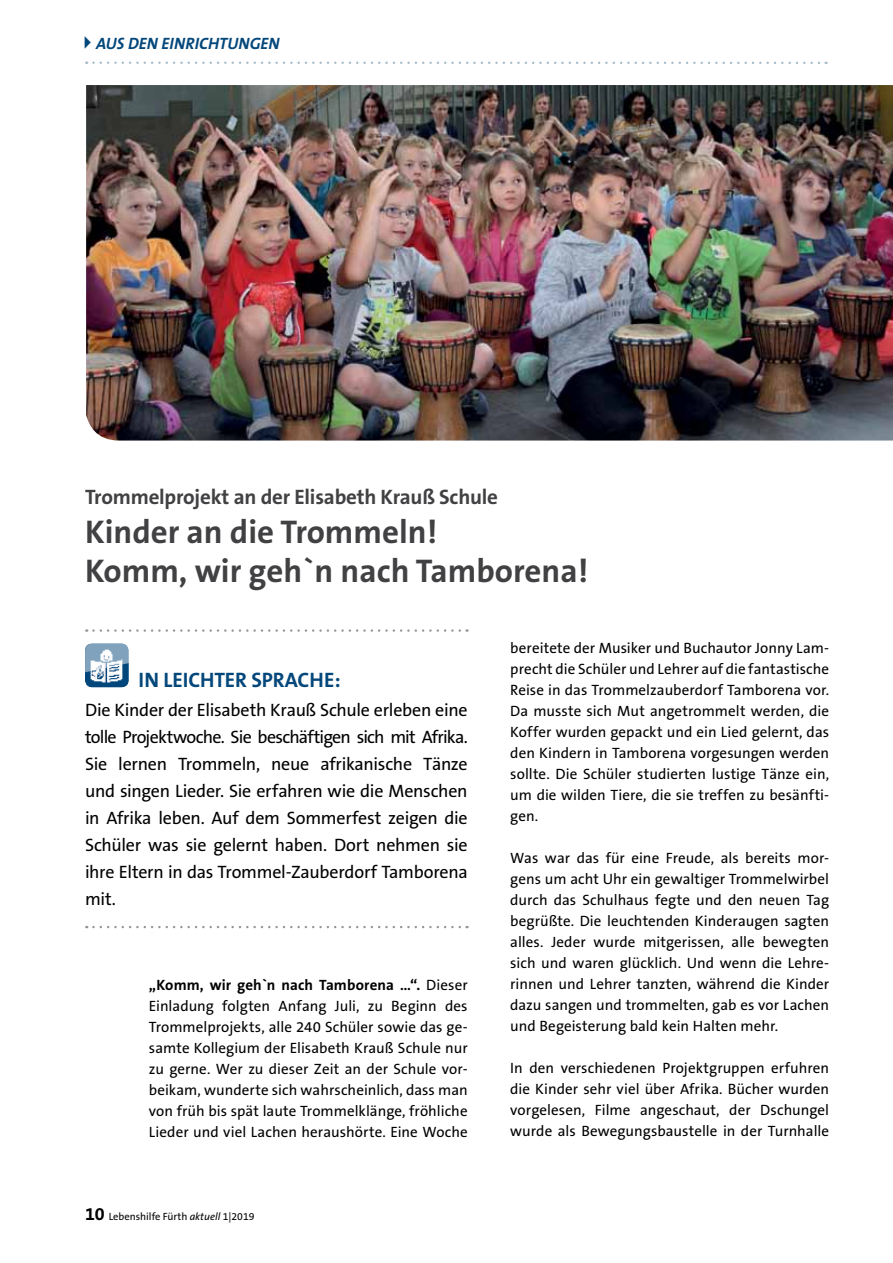
<style>
.page{position:relative;width:893px;height:1263px;background:#fff}
.page>*{position:absolute;margin:0;border:0;box-sizing:border-box;transform-origin:0 0}
.t1{font:700 33px/39px "The Sans B7";color:#414042}
.t2{font:700 21px "The Sans B7";letter-spacing:-.01em;color:#414042}
.t3{font:700 21px "The Sans B7";letter-spacing:-.005em;color:#03477b}
.t4{font:18px/27px "The Sans B5 Plain";letter-spacing:-.015em;color:#000;text-align:justify}
.t5{font:italic 700 16.5px "The Sans B7";color:#03477b}
.t6{font:15px/21px "The Sans B5 Plain";letter-spacing:.005em;color:#000;text-align:justify}
.t7{font:700 15px "The Sans B7";letter-spacing:.01em;color:#000}
.t8{font:10.5px "The Sans B5 Plain";color:#000}
.s1{font-family:"Lucida Grande";font-weight:400;font-style:normal;font-size:21px}
.s2{font-family:"The Sans B5 Plain";font-weight:400}
.s3{font-family:"The Sans B7";font-weight:700;font-size:18px}
.s4{font-style:italic}
</style>
<div class="page">
<img style="left:86px;top:85px;width:807px;height:356px">
<svg style="left:93px;top:62px;width:734px;height:2px"></svg>
<svg style="left:93px;top:629px;width:375px;height:3px"></svg>
<svg style="left:85px;top:643px;width:44px;height:44px"></svg>
<svg style="left:93px;top:926px;width:375px;height:2px"></svg>
<p class="t5" style="left:81px;top:34px;width:200px"><span class="s1">▸</span> AUS DEN EINRICHTUNGEN</p>
<h2 class="t2" style="left:85px;top:485px;width:414px">Trommelprojekt an der Elisabeth Krauß Schule</h2>
<h1 class="t1" style="left:85px;top:513px;width:505px">Kinder an die Trommeln!<br>Komm, wir geh`n nach Tamborena!</h1>
<h2 class="t3" style="left:139px;top:669px;width:203px">IN LEICHTER SPRACHE:</h2>
<p class="t4" style="left:85px;top:697px;width:384px">Die Kinder der Elisabeth Krauß Schule erleben eine tolle Projektwoche. Sie beschäftigen sich mit Afrika.<br>Sie lernen Trommeln, neue afrikanische Tänze und singen Lieder. Sie erfahren wie die Menschen in Afrika leben. Auf dem Sommerfest zeigen die Schüler was sie gelernt haben. Dort nehmen sie ihre Eltern in das Trommel-Zauberdorf Tamborena mit.</p>
<p class="t7" style="left:149px;top:977px;width:320px">„Komm, wir geh`n nach Tamborena …“. <span class="s2">Dieser</span></p>
<p class="t6" style="left:149px;top:996px;width:320px">Einladung folgten Anfang Juli, zu Beginn des Trommelprojekts, alle 240 Schüler sowie das ge&shy;samte Kollegium der Elisabeth Krauß Schule nur zu gerne. Wer zu dieser Zeit an der Schule vor&shy;beikam, wunderte sich wahrscheinlich, dass man von früh bis spät laute Trommelklänge, fröhliche Lieder und viel Lachen heraushörte. Eine Woche</p>
<p class="t8" style="left:85px;top:1211px;width:171px"><span class="s3">10</span> Lebenshilfe Fürth <span class="s4">aktuell</span> 1|2019</p>
<p class="t6" style="left:510px;top:638px;width:320px">bereitete der Musiker und Buchautor Jonny Lam&shy;precht die Schüler und Lehrer auf die fantastische Reise in das Trommelzauberdorf Tamborena vor.<br>Da musste sich Mut angetrommelt werden, die Koffer wurden gepackt und ein Lied gelernt, das den Kindern in Tamborena vorgesungen werden sollte. Die Schüler studierten lustige Tänze ein, um die wilden Tiere, die sie treffen zu besänfti&shy;gen.</p>
<p class="t6" style="left:510px;top:848px;width:320px">Was war das für eine Freude, als bereits mor&shy;gens um acht Uhr ein gewaltiger Trommelwirbel durch das Schulhaus fegte und den neuen Tag begrüßte. Die leuchtenden Kinderaugen sagten alles. Jeder wurde mitgerissen, alle bewegten sich und waren glücklich. Und wenn die Lehre&shy;rinnen und Lehrer tanzten, während die Kinder dazu sangen und trommelten, gab es vor Lachen und Begeisterung bald kein Halten mehr.</p>
<p class="t6" style="left:510px;top:1058px;width:320px">In den verschiedenen Projektgruppen erfuhren die Kinder sehr viel über Afrika. Bücher wurden vorgelesen, Filme angeschaut, der Dschungel wurde als Bewegungsbaustelle in der Turnhalle</p>
</div>
